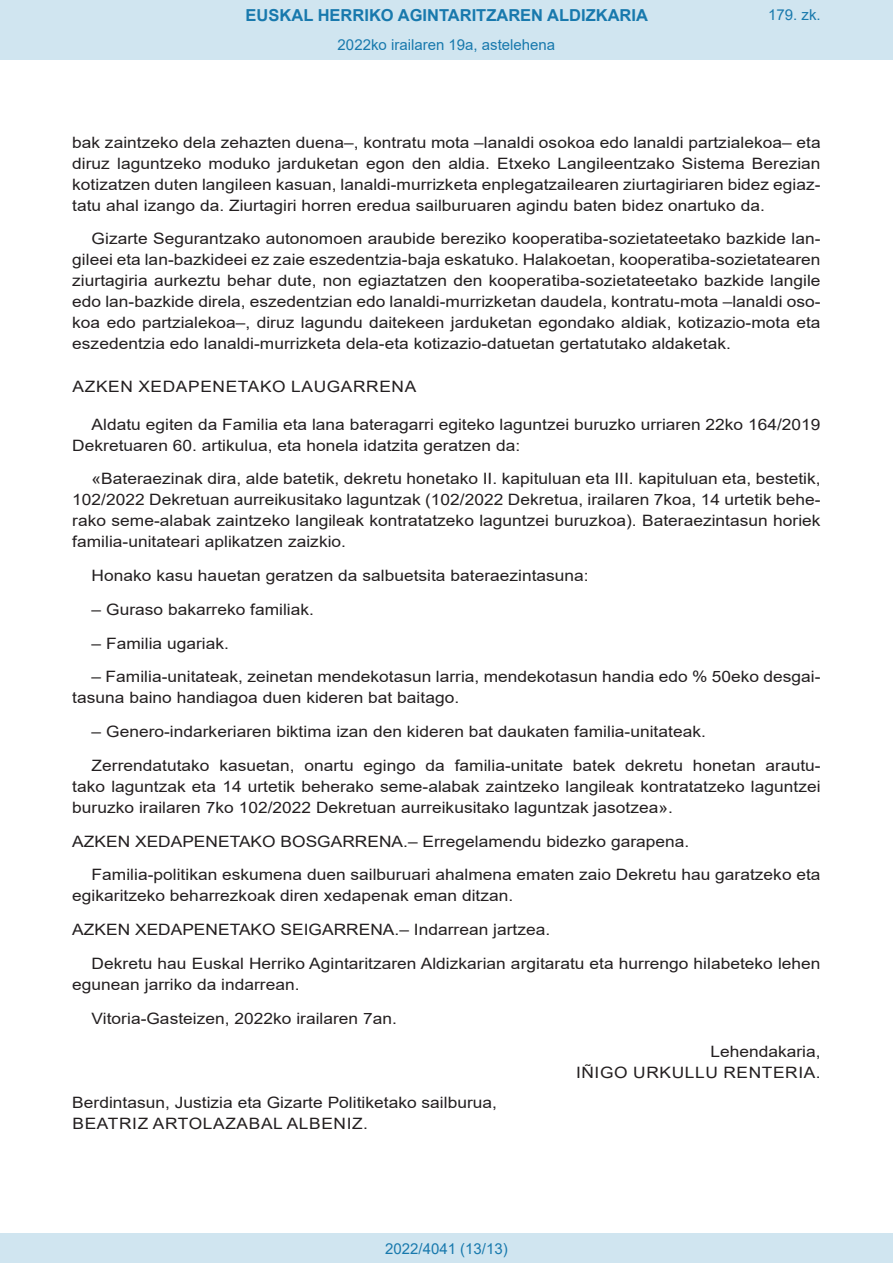
<style>
.page{position:relative;width:893px;height:1263px;background:#fff}
.page>*{position:absolute;margin:0;border:0;box-sizing:border-box;transform-origin:0 0}
.t1{font:700 16.5px "Arial";color:#1879ad}
.BOPVDetalle{font:15.6px/21px "Arial";color:#231f20;text-align:justify;scale:1.11 1}
.BOPVDisposicionTitul{font:15.6px "Arial";color:#231f20;scale:1.11 1}
.BOPVFirmaPuesto{font:15.6px "Arial";color:#231f20;scale:1.11 1}
.BOPVFirmaLugFec{font:15.6px "Arial";color:#231f20;scale:1.11 1}
.BOPVDisposicion{font:15.6px "Arial";letter-spacing:.035em;color:#231f20;scale:1.11 1}
.BOPVFirmaNombre{font:15.6px "Arial";letter-spacing:.035em;color:#231f20;scale:1.11 1}
.BOPVNombreLehen2{font:15.6px "Arial";letter-spacing:.035em;color:#231f20;scale:1.11 1}
.BOPVPuestoLehen2{font:15.6px "Arial";color:#231f20;scale:1.11 1}
.Paginacion_Centro{font:15px "Arial";color:#1879ad}
</style>
<div class="page">
<div style="left:0;top:0;width:893px;height:60px;background:#d0e5f0"></div>
<div style="left:0;top:1233px;width:893px;height:30px;background:#d0e5f0"></div>
<p class="t1" style="left:246px;top:3px;width:404px">EUSKAL HERRIKO AGINTARITZAREN ALDIZKARIA</p>
<p class="Paginacion_Centro" style="left:338px;top:35px;width:219px">2022ko irailaren 19a, astelehena</p>
<p class="Paginacion_Centro" style="left:768px;top:5px;width:54px">179. zk.</p>
<p class="BOPVDetalle" style="left:72px;top:132px;width:676px">bak zaintzeko dela zehazten duena–, kontratu mota –lanaldi osokoa edo lanaldi partzialekoa– eta diruz laguntzeko moduko jarduketan egon den aldia. Etxeko Langileentzako Sistema Berezian kotizatzen duten langileen kasuan, lanaldi-murrizketa enplegatzailearen ziurtagiriaren bidez egiaz&shy;tatu ahal izango da. Ziurtagiri horren eredua sailburuaren agindu baten bidez onartuko da.</p>
<p class="BOPVDetalle" style="left:72px;top:228px;width:676px;text-indent:19px">Gizarte Segurantzako autonomoen araubide bereziko kooperatiba-sozietateetako bazkide lan&shy;gileei eta lan-bazkideei ez zaie eszedentzia-baja eskatuko. Halakoetan, kooperatiba-sozietatearen ziurtagiria aurkeztu behar dute, non egiaztatzen den kooperatiba-sozietateetako bazkide langile edo lan-bazkide direla, eszedentzian edo lanaldi-murrizketan daudela, kontratu-mota –lanaldi oso&shy;koa edo partzialekoa–, diruz lagundu daitekeen jarduketan egondako aldiak, kotizazio-mota eta eszedentzia edo lanaldi-murrizketa dela-eta kotizazio-datuetan gertatutako aldaketak.</p>
<p class="BOPVDisposicion" style="left:73px;top:375px;width:311px">AZKEN XEDAPENETAKO LAUGARRENA</p>
<p class="BOPVDetalle" style="left:72px;top:413px;width:676px;text-indent:19px">Aldatu egiten da Familia eta lana bateragarri egiteko laguntzei buruzko urriaren 22ko 164/2019<br>Dekretuaren 60. artikulua, eta honela idatzita geratzen da:</p>
<p class="BOPVDetalle" style="left:72px;top:468px;width:676px;text-indent:19px">«Bateraezinak dira, alde batetik, dekretu honetako II. kapituluan eta III. kapituluan eta, bestetik, 102/2022 Dekretuan aurreikusitako laguntzak (102/2022 Dekretua, irailaren 7koa, 14 urtetik behe&shy;rako seme-alabak zaintzeko langileak kontratatzeko laguntzei buruzkoa). Bateraezintasun horiek familia-unitateari aplikatzen zaizkio.</p>
<p class="BOPVDetalle" style="left:92px;top:565px;width:449px">Honako kasu hauetan geratzen da salbuetsita bateraezintasuna:</p>
<p class="BOPVDetalle" style="left:92px;top:599px;width:202px">– Guraso bakarreko familiak.</p>
<p class="BOPVDetalle" style="left:92px;top:632px;width:125px">– Familia ugariak.</p>
<p class="BOPVDetalle" style="left:72px;top:666px;width:676px;text-indent:19px">– Familia-unitateak, zeinetan mendekotasun larria, mendekotasun handia edo % 50eko desgai&shy;tasuna baino handiagoa duen kideren bat baitago.</p>
<p class="BOPVDetalle" style="left:92px;top:721px;width:555px">– Genero-indarkeriaren biktima izan den kideren bat daukaten familia-unitateak.</p>
<p class="BOPVDetalle" style="left:72px;top:755px;width:676px;text-indent:19px">Zerrendatutako kasuetan, onartu egingo da familia-unitate batek dekretu honetan arautu&shy;tako laguntzak eta 14 urtetik beherako seme-alabak zaintzeko langileak kontratatzeko laguntzei buruzko irailaren 7ko 102/2022 Dekretuan aurreikusitako laguntzak jasotzea».</p>
<p class="BOPVDisposicionTitul" style="left:72px;top:830px;width:557px">AZKEN XEDAPENETAKO BOSGARRENA.– Erregelamendu bidezko garapena.</p>
<p class="BOPVDetalle" style="left:72px;top:864px;width:676px;text-indent:19px">Familia-politikan eskumena duen sailburuari ahalmena ematen zaio Dekretu hau garatzeko eta egikaritzeko beharrezkoak diren xedapenak eman ditzan.</p>
<p class="BOPVDisposicionTitul" style="left:72px;top:919px;width:432px">AZKEN XEDAPENETAKO SEIGARRENA.– Indarrean jartzea.</p>
<p class="BOPVDetalle" style="left:72px;top:953px;width:676px;text-indent:19px">Dekretu hau Euskal Herriko Agintaritzaren Aldizkarian argitaratu eta hurrengo hilabeteko lehen egunean jarriko da indarrean.</p>
<p class="BOPVFirmaLugFec" style="left:92px;top:1007px;width:277px">Vitoria-Gasteizen, 2022ko irailaren 7an.</p>
<p class="BOPVPuestoLehen2" style="left:710px;top:1041px;width:101px">Lehendakaria,</p>
<p class="BOPVNombreLehen2" style="left:576px;top:1062px;width:222px">IÑIGO URKULLU RENTERIA.</p>
<p class="BOPVFirmaPuesto" style="left:72px;top:1092px;width:384px">Berdintasun, Justizia eta Gizarte Politiketako sailburua,</p>
<p class="BOPVFirmaNombre" style="left:73px;top:1113px;width:268px">BEATRIZ ARTOLAZABAL ALBENIZ.</p>
<p class="Paginacion_Centro" style="left:385px;top:1238px;width:124px">2022/4041 (13/13)</p>
</div>
